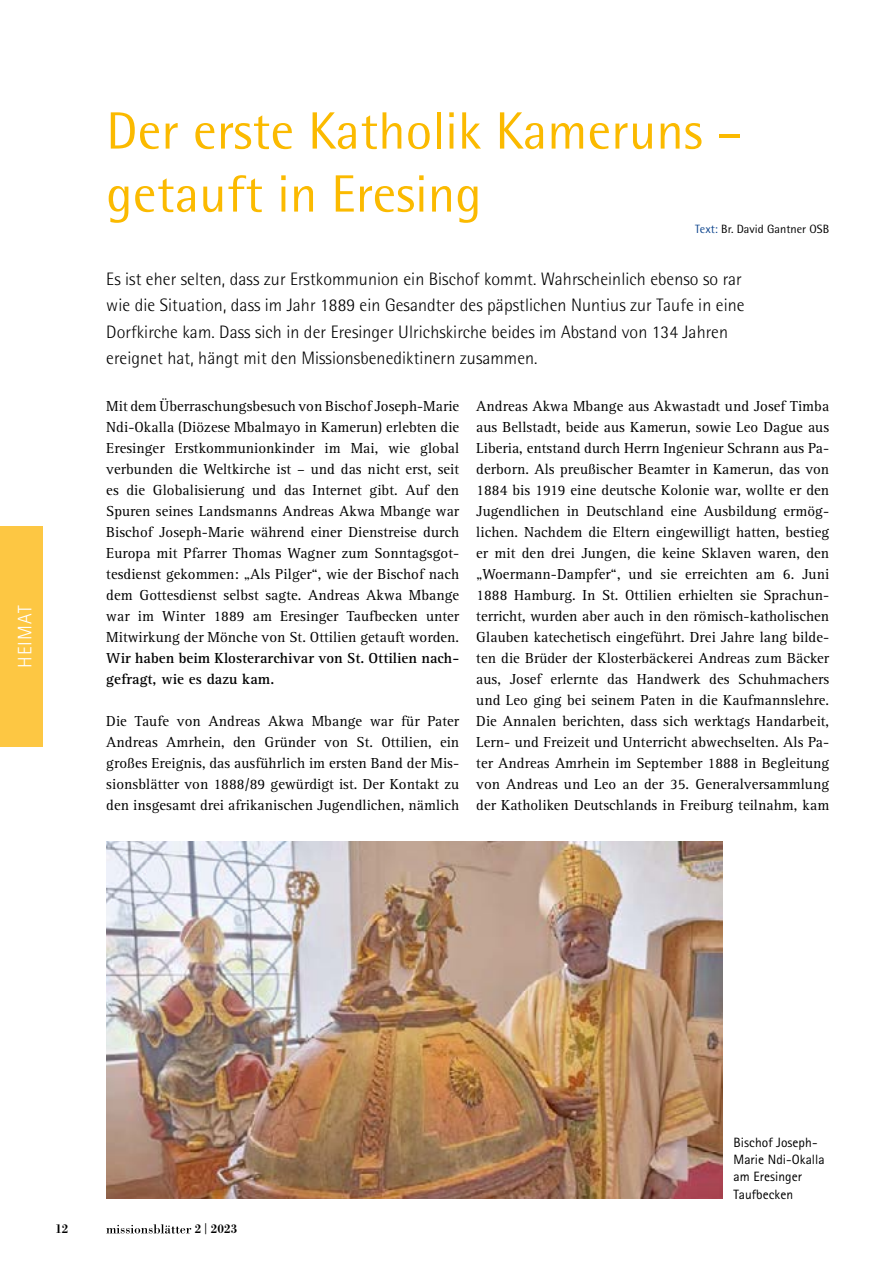
<style>
.page{position:relative;width:893px;height:1263px;background:#fff}
.page>*{position:absolute;margin:0;border:0;box-sizing:border-box;transform-origin:0 0}
.t1{font:52.5px/63px "Rotis Semi Sans Pro";letter-spacing:.005em;color:#fbba00}
.t2{font:300 19.5px "Rotis Sans Serif Pro";letter-spacing:.05em;color:#fff}
.t3{font:300 18px/26.2px "Rotis Semi Sans Pro";letter-spacing:.005em;color:#000}
.t4{font:15px/21px "Rotis Serif Std";letter-spacing:.005em;color:#000;text-align:justify}
.t5{font:700 15px/21px "Rotis Serif Std";letter-spacing:.005em;color:#000}
.t6{font:13.5px/17.2px "Rotis Sans Serif Pro";letter-spacing:.005em;color:#000}
.t7{font:500 13.2px "Bodoni URW";color:#000}
.t8{font:12px "Rotis Semi Sans Pro";letter-spacing:.005em;color:#000}
.s1{color:#0d448d}
.s2{font-weight:300}
</style>
<div class="page">
<svg style="left:106px;top:1224px;width:85px;height:9px"></svg>
<div style="left:0;top:527px;width:42px;height:220px;background:#fdc743"></div>
<img style="left:106px;top:842px;width:617px;height:357px">
<h2 class="t2" style="left:14px;top:668px;width:64px;rotate:-90deg">HEIMAT</h2>
<h1 class="t1" style="left:106px;top:100px;width:638px">Der erste Katholik Kameruns – getauft in Eresing</h1>
<p class="t8" style="left:695px;top:221px;width:136px"><span class="s1">Text:</span> Br. David Gantner OSB</p>
<p class="t3" style="left:106px;top:266px;width:640px">Es ist eher selten, dass zur Erstkommunion ein Bischof kommt. Wahrscheinlich ebenso so rar wie die Situation, dass im Jahr 1889 ein Gesandter des päpstlichen Nuntius zur Taufe in eine Dorfkirche kam. Dass sich in der Eresinger Ulrichskirche beides im Abstand von 134 Jahren ereignet hat, hängt mit den Missionsbenediktinern zusammen.</p>
<p class="t4" style="left:106px;top:396px;width:354px">Mit dem Überraschungsbesuch von Bischof Joseph-Marie Ndi-Okalla (Diözese Mbalmayo in Kamerun) erlebten die Eresinger Erstkommunionkinder im Mai, wie global verbunden die Weltkirche ist – und das nicht erst, seit es die Globalisierung und das Internet gibt. Auf den Spuren seines Landsmanns Andreas Akwa Mbange war Bischof Joseph-Marie während einer Dienstreise durch Europa mit Pfarrer Thomas Wagner zum Sonntagsgot&shy;tesdienst gekommen: „Als Pilger“, wie der Bischof nach dem Gottesdienst selbst sagte. Andreas Akwa Mbange war im Winter 1889 am Eresinger Taufbecken unter Mitwirkung der Mönche von St. Ottilien getauft worden.</p>
<p class="t5" style="left:106px;top:648px;width:354px">Wir haben beim Klosterarchivar von St. Ottilien nach&shy;gefragt, wie es dazu kam.</p>
<p class="t4" style="left:106px;top:711px;width:354px">Die Taufe von Andreas Akwa Mbange war für Pater Andreas Amrhein, den Gründer von St. Ottilien, ein großes Ereignis, das ausführlich im ersten Band der Mis&shy;sionsblätter von 1888/89 gewürdigt ist. Der Kontakt zu den insgesamt drei afrikanischen Jugendlichen, nämlich</p>
<p class="t4" style="left:476px;top:396px;width:354px">Andreas Akwa Mbange aus Akwastadt und Josef Timba aus Bellstadt, beide aus Kamerun, sowie Leo Dague aus Liberia, entstand durch Herrn Ingenieur Schrann aus Pa&shy;derborn. Als preußischer Beamter in Kamerun, das von 1884 bis 1919 eine deutsche Kolonie war, wollte er den Jugendlichen in Deutschland eine Ausbildung ermög&shy;lichen. Nachdem die Eltern eingewilligt hatten, bestieg er mit den drei Jungen, die keine Sklaven waren, den „Woermann-Dampfer“, und sie erreichten am 6. Juni 1888 Hamburg. In St. Ottilien erhielten sie Sprachun&shy;terricht, wurden aber auch in den römisch-katholischen Glauben katechetisch eingeführt. Drei Jahre lang bilde&shy;ten die Brüder der Klosterbäckerei Andreas zum Bäcker aus, Josef erlernte das Handwerk des Schuhmachers und Leo ging bei seinem Paten in die Kaufmannslehre.<br>Die Annalen berichten, dass sich werktags Handarbeit, Lern- und Freizeit und Unterricht abwechselten. Als Pa&shy;ter Andreas Amrhein im September 1888 in Begleitung von Andreas und Leo an der 35. Generalversammlung der Katholiken Deutschlands in Freiburg teilnahm, kam</p>
<p class="t7" style="left:55px;top:1221px;width:15px">12</p>
<p class="t7" style="left:195px;top:1221px;width:44px">2<span class="s2">|</span>2023</p>
<p class="t6" style="left:733px;top:1134px;width:93px">Bischof Joseph-<br>Marie Ndi-Okalla am Eresinger<br>Taufbecken</p>
</div>
